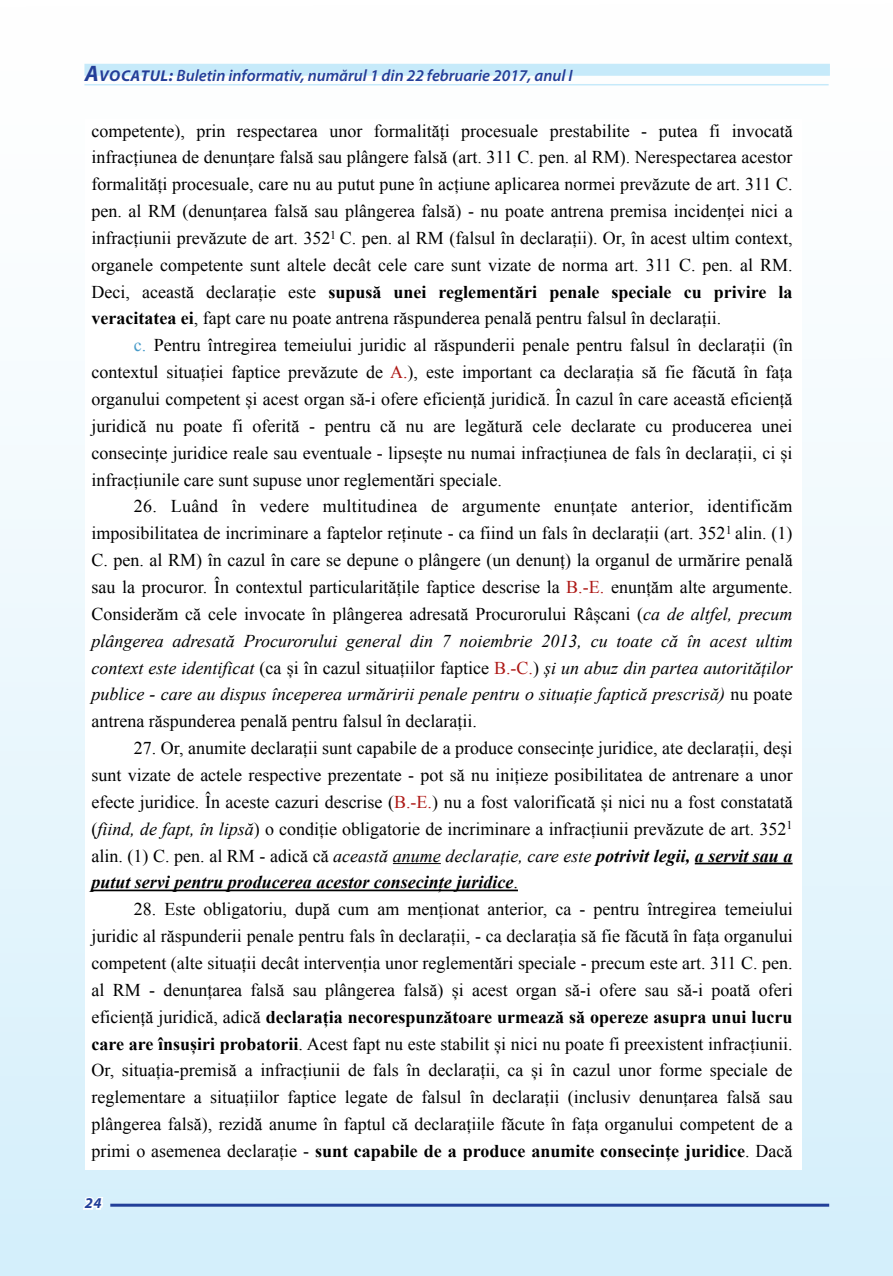
<style>
.page{position:relative;width:893px;height:1276px;background:#fff}
.page>*{position:absolute;margin:0;border:0;box-sizing:border-box;transform-origin:0 0}
.t1{font:18px/26.8px "Times New Roman";color:#000;text-align:justify}
.t2{font:italic 600 16.5px "Myriad Pro";color:#223f99}
.t3{font:italic 700 15px "Myriad Pro";color:#223f99}
.s1{font-weight:700;font-size:22.5px;color:#fff}
.s2{font-weight:700;font-size:15.75px;color:#fff}
.s3{font-weight:700;font-size:15.75px}
.s4{font-weight:700;color:#fff}
.s5{font-weight:700}
.s6{color:#499bc9}
.s7{color:#ae1916}
.s8{font-style:italic}
.s9{font-weight:700;font-style:italic}
</style>
<div class="page">
<div style="left:0;top:0;width:893px;height:1276px;background:linear-gradient(to bottom,#fff,#d5effb)"></div>
<svg style="left:81px;top:1190px;width:24px;height:21px"></svg>
<hr style="left:110px;top:1203px;width:719px;height:3px;background:#223f99">
<div style="left:84px;top:64px;width:746px;height:12px;background:#c6eafa"></div>
<hr style="left:84px;top:84px;width:745px;height:1px;background:#c6eafa">
<hr style="left:892px;top:0;width:1px;height:1276px;background:#d4effb">
<div style="left:85px;top:119px;width:716px;height:1050px;background:#fff"></div>
<hr style="left:393px;top:863px;width:48px;height:1px;background:#000">
<hr style="left:695px;top:862px;width:98px;height:2px;background:#000">
<hr style="left:91px;top:889px;width:427px;height:2px;background:#000">
<p class="t2" style="left:84px;top:65px;width:490px"><span class="s1">A</span><span class="s2">VOC</span><span class="s3">A</span><span class="s2">TUL</span><span class="s4">:</span> Buletin informativ, numărul 1 din 22 februarie 2017, anul I</p>
<p class="t1" style="left:91px;top:117px;width:703px">competente), prin respectarea unor formalități procesuale prestabilite - putea fi invocată infracțiunea de denunțare falsă sau plângere falsă (art. 311 C. pen. al RM). Nerespectarea acestor formalități procesuale, care nu au putut pune în acțiune aplicarea normei prevăzute de art. 311 C. pen. al RM (denunțarea falsă sau plângerea falsă) - nu poate antrena premisa incidenței nici a infracțiunii prevăzute de art. 352<sup>1</sup> C. pen. al RM (falsul în declarații). Or, în acest ultim context, organele competente sunt altele decât cele care sunt vizate de norma art. 311 C. pen. al RM.<br>Deci, această declarație este <span class="s5">supusă unei reglementări penale speciale cu privire la veracitatea ei</span>, fapt care nu poate antrena răspunderea penală pentru falsul în declarații.</p>
<p class="t1" style="left:91px;top:331px;width:703px;text-indent:43px"><span class="s6">c.</span> Pentru întregirea temeiului juridic al răspunderii penale pentru falsul în declarații (în contextul situației faptice prevăzute de <span class="s7">A.</span>), este important ca declarația să fie făcută în fața organului competent și acest organ să-i ofere eficiență juridică. În cazul în care această eficiență juridică nu poate fi oferită - pentru că nu are legătură cele declarate cu producerea unei consecințe juridice reale sau eventuale - lipsește nu numai infracțiunea de fals în declarații, ci și infracțiunile care sunt supuse unor reglementări speciale.</p>
<p class="t1" style="left:91px;top:493px;width:703px;text-indent:43px">26. Luând în vedere multitudinea de argumente enunțate anterior, identificăm imposibilitatea de incriminare a faptelor reținute - ca fiind un fals în declarații (art. 352<sup>1</sup> alin. (1)<br>C. pen. al RM) în cazul în care se depune o plângere (un denunț) la organul de urmărire penală sau la procuror. În contextul particularitățile faptice descrise la <span class="s7">B.-E.</span> enunțăm alte argumente.<br>Considerăm că cele invocate în plângerea adresată Procurorului Râșcani (<span class="s8">ca de altfel, precum plângerea adresată Procurorului general din 7 noiembrie 2013, cu toate că în acest ultim context este identificat</span> (ca și în cazul situațiilor faptice <span class="s7">B.-C.</span>) <span class="s8">și un abuz din partea autorităților publice - care au dispus începerea urmăririi penale pentru o situație faptică prescrisă)</span> nu poate antrena răspunderea penală pentru falsul în declarații.</p>
<p class="t1" style="left:91px;top:734px;width:703px;text-indent:43px">27. Or, anumite declarații sunt capabile de a produce consecințe juridice, ate declarații, deși sunt vizate de actele respective prezentate - pot să nu inițieze posibilitatea de antrenare a unor efecte juridice. În aceste cazuri descrise (<span class="s7">B.-E.</span>) nu a fost valorificată și nici nu a fost constatată (<span class="s8">fiind, de fapt, în lipsă</span>) o condiție obligatorie de incriminare a infracțiunii prevăzute de art. 352<sup>1 </sup>alin. (1) C. pen. al RM - adică că <span class="s8">această anume declarație, care este</span> <span class="s9">potrivit legii, a servit sau a putut servi pentru producerea acestor consecințe juridice</span>.</p>
<p class="t1" style="left:91px;top:895px;width:703px;text-indent:43px">28. Este obligatoriu, după cum am menționat anterior, ca - pentru întregirea temeiului juridic al răspunderii penale pentru fals în declarații, - ca declarația să fie făcută în fața organului competent (alte situații decât intervenția unor reglementări speciale - precum este art. 311 C. pen. al RM - denunțarea falsă sau plângerea falsă) și acest organ să-i ofere sau să-i poată oferi eficiență juridică, adică <span class="s5">declarația necorespunzătoare urmează să opereze asupra unui lucru care are însușiri probatorii</span>. Acest fapt nu este stabilit și nici nu poate fi preexistent infracțiunii.<br>Or, situația-premisă a infracțiunii de fals în declarații, ca și în cazul unor forme speciale de reglementare a situațiilor faptice legate de falsul în declarații (inclusiv denunțarea falsă sau plângerea falsă), rezidă anume în faptul că declarațiile făcute în fața organului competent de a primi o asemenea declarație - <span class="s5">sunt capabile de a produce anumite consecințe juridice</span>. Dacă</p>
<p class="t3" style="left:85px;top:1193px;width:18px">24</p>
</div>
